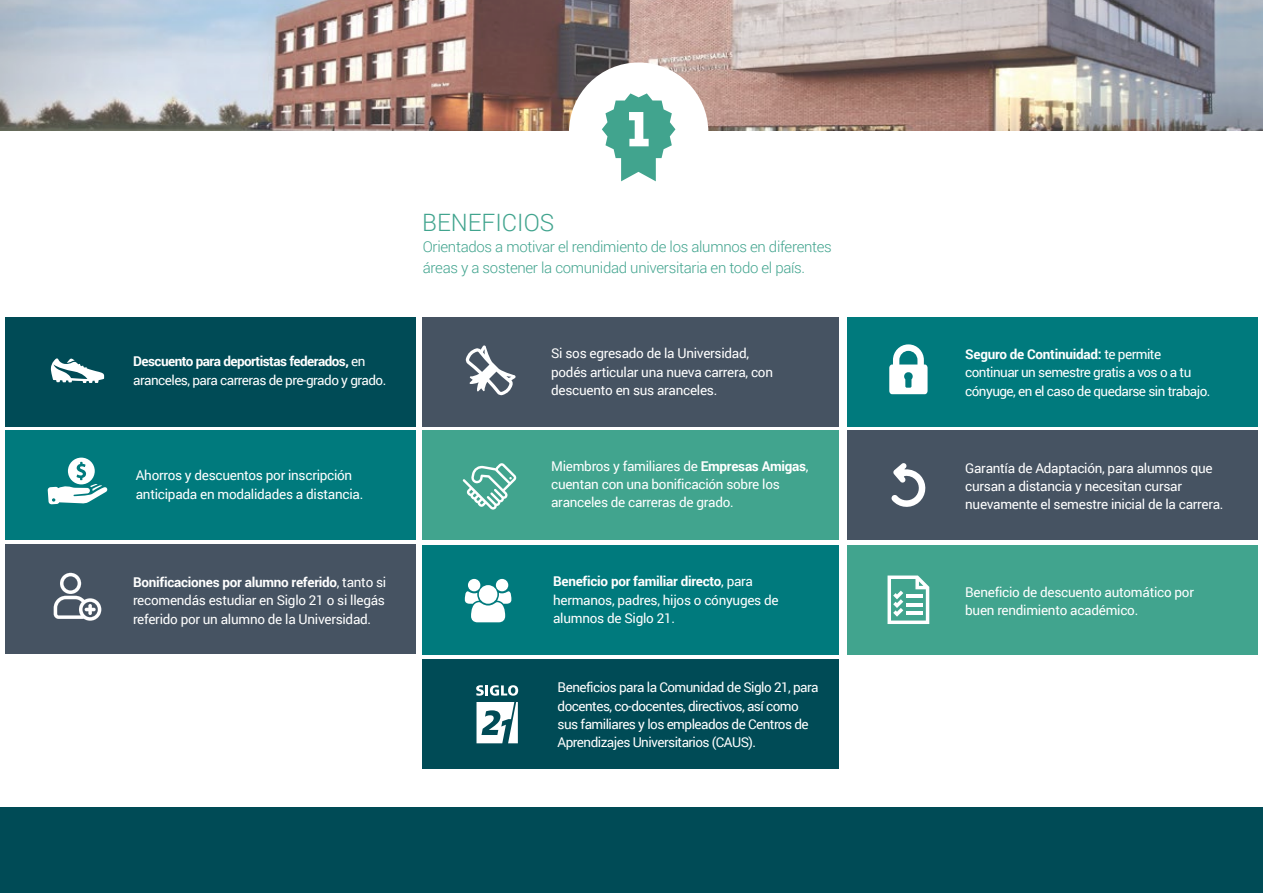
<style>
.page{position:relative;width:1263px;height:893px;background:#fff}
.page>*{position:absolute;margin:0;border:0;box-sizing:border-box;transform-origin:0 0}
.t1{font:300 24px "Roboto";color:#41a48e}
.t2{font:300 15px/21px "Roboto";letter-spacing:-.02em;color:#41a48e}
.t3{font:13.5px/18.3px "Roboto";letter-spacing:-.02em;color:#fff}
.t4{font:13.5px/18.3px "Roboto";letter-spacing:-.04em;color:#fff}
.s1{font-weight:700}
</style>
<div class="page">
<div style="left:0;top:808px;width:1263px;height:85px;background:#004b56"></div>
<img style="left:0;top:0;width:1263px;height:131px">
<div style="left:569px;top:62px;width:139px;height:140px;background:#fff;border-radius:50%"></div>
<svg style="left:602px;top:93px;width:73px;height:88px"></svg>
<div style="left:5px;top:317px;width:411px;height:109px;background:#004b56"></div>
<svg style="left:51px;top:358px;width:53px;height:25px"></svg>
<div style="left:847px;top:546px;width:411px;height:109px;background:#41a48e"></div>
<svg style="left:887px;top:575px;width:42px;height:49px"></svg>
<hr style="left:906px;top:603px;width:17px;height:3px;background:#fff">
<hr style="left:906px;top:612px;width:17px;height:3px;background:#fff">
<div style="left:422px;top:317px;width:417px;height:109px;background:#465362"></div>
<svg style="left:465px;top:345px;width:51px;height:50px"></svg>
<div style="left:422px;top:431px;width:417px;height:109px;background:#41a48e"></div>
<div style="left:422px;top:546px;width:417px;height:109px;background:#007a7d"></div>
<div style="left:847px;top:431px;width:411px;height:109px;background:#465362"></div>
<svg style="left:463px;top:463px;width:54px;height:47px"></svg>
<div style="left:5px;top:545px;width:411px;height:109px;background:#465362"></div>
<svg style="left:54px;top:573px;width:47px;height:48px"></svg>
<div style="left:5px;top:431px;width:411px;height:109px;background:#007a7d"></div>
<svg style="left:891px;top:463px;width:35px;height:44px"></svg>
<svg style="left:465px;top:579px;width:46px;height:43px"></svg>
<div style="left:422px;top:660px;width:417px;height:109px;background:#004b56"></div>
<svg style="left:476px;top:702px;width:42px;height:41px"></svg>
<svg style="left:476px;top:685px;width:42px;height:11px"></svg>
<div style="left:847px;top:317px;width:411px;height:109px;background:#007a7d"></div>
<svg style="left:889px;top:344px;width:38px;height:50px"></svg>
<svg style="left:48px;top:458px;width:59px;height:46px"></svg>
<p class="t4" style="left:133px;top:352px;width:255px"><span class="s1">Descuento para deportistas federados,</span> en aranceles, para carreras de pre-grado y grado.</p>
<p class="t3" style="left:136px;top:466px;width:229px">Ahorros y descuentos por inscripción anticipada en modalidades a distancia.</p>
<p class="t3" style="left:133px;top:572px;width:255px;text-align:justify"><span class="s1">Bonificaciones por alumno referido</span>, tanto si recomendás estudiar en Siglo 21 o si llegás referido por un alumno de la Universidad.</p>
<h1 class="t1" style="left:422px;top:206px;width:133px">BENEFICIOS</h1>
<p class="t2" style="left:423px;top:236px;width:411px">Orientados a motivar el rendimiento de los alumnos en diferentes áreas y a sostener la comunidad universitaria en todo el país.</p>
<p class="t3" style="left:551px;top:344px;width:223px">Si sos egresado de la Universidad, podés articular una nueva carrera, con descuento en sus aranceles.</p>
<p class="t3" style="left:551px;top:456px;width:259px">Miembros y familiares de <span class="s1">Empresas Amigas</span>, cuentan con una bonificación sobre los aranceles de carreras de grado.</p>
<p class="t3" style="left:553px;top:572px;width:227px"><span class="s1">Beneficio por familiar directo</span>, para hermanos, padres, hijos o cónyuges de alumnos de Siglo 21.</p>
<p class="t4" style="left:558px;top:678px;width:263px">Beneficios para la Comunidad de Siglo 21, para docentes, co-docentes, directivos, así como sus familiares y los empleados de Centros de Aprendizajes Universitarios (CAUS).</p>
<p class="t4" style="left:965px;top:345px;width:247px"><span class="s1">Seguro de Continuidad:</span> te permite continuar un semestre gratis a vos o a tu cónyuge, en el caso de quedarse sin trabajo.</p>
<p class="t3" style="left:965px;top:458px;width:260px">Garantía de Adaptación, para alumnos que cursan a distancia y necesitan cursar nuevamente el semestre inicial de la carrera.</p>
<p class="t3" style="left:965px;top:582px;width:230px">Beneficio de descuento automático por buen rendimiento académico.</p>
</div>
